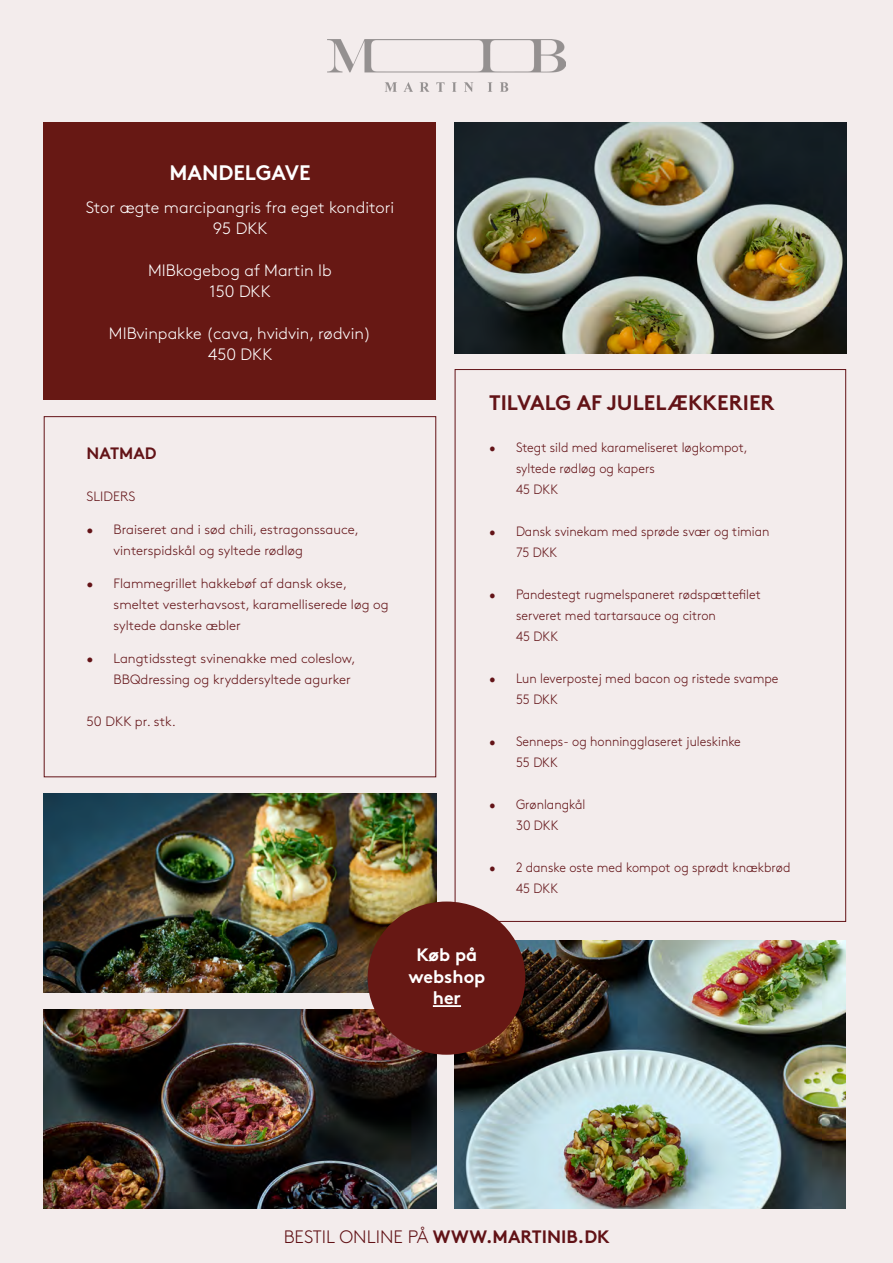
<style>
.page{position:relative;width:893px;height:1263px;background:#f3ecec}
.page>*{position:absolute;margin:0;border:0;box-sizing:border-box;transform-origin:0 0}
.t1{font:700 21px "Brown";color:#631317}
.t2{font:700 21px "Brown";color:#fff}
.t3{font:700 18px "Brown";color:#611216}
.t4{font:700 18px/21.6px "Brown";color:#fff;text-align:center}
.t5{font:300 16.5px/21px "Brown";color:#fff;text-align:center}
.t6{font:700 16.5px "Brown";color:#631317}
.t7{font:300 13.5px/21px "Brown";color:#631317;scale:.94 1}
.t8{font:300 13.5px/21px "Brown";color:#631317}
.s1{font-weight:300}
</style>
<div class="page">
<img style="left:327px;top:39px;width:239px;height:53px">
<div style="left:44px;top:122px;width:392px;height:278px;background:#671814"></div>
<img style="left:455px;top:122px;width:391px;height:232px">
<img style="left:44px;top:793px;width:392px;height:200px">
<img style="left:455px;top:941px;width:391px;height:268px">
<img style="left:44px;top:1009px;width:392px;height:200px">
<div style="left:368px;top:901px;width:157px;height:154px;background:#671814;border-radius:50%"></div>
<hr style="left:433px;top:1005px;width:28px;height:2px;background:#fff">
<h1 class="t2" style="left:169px;top:156px;width:143px">MANDELGAVE</h1>
<p class="t5" style="left:86px;top:196px;width:310px">Stor ægte marcipangris fra eget konditori<br>95 DKK</p>
<p class="t5" style="left:148px;top:259px;width:185px">MIBkogebog af Martin Ib<br>150 DKK</p>
<p class="t5" style="left:109px;top:322px;width:264px">MIBvinpakke (cava, hvidvin, rødvin)<br>450 DKK</p>
<p class="t6" style="left:87px;top:440px;width:71px">NATMAD</p>
<p class="t8" style="left:87px;top:485px;width:50px">SLIDERS</p>
<p class="t8" style="left:114px;top:518px;width:247px;text-indent:-27px">• Braiseret and i sød chili, estragonssauce, vinterspidskål og syltede rødløg</p>
<p class="t8" style="left:114px;top:572px;width:277px;text-indent:-27px">• Flammegrillet hakkebøf af dansk okse, smeltet vesterhavsost, karamelliserede løg og syltede danske æbler</p>
<p class="t8" style="left:114px;top:647px;width:243px;text-indent:-27px">• Langtidsstegt svinenakke med coleslow,<br>BBQdressing og kryddersyltede agurker</p>
<p class="t8" style="left:87px;top:710px;width:91px">50 DKK pr. stk.</p>
<h1 class="t1" style="left:489px;top:385px;width:287px">TILVALG AF JULELÆKKERIER</h1>
<p class="t7" style="left:516px;top:436px;width:248px;text-indent:-27px">• Stegt sild med karameliseret løgkompot, syltede rødløg og kapers<br>45 DKK</p>
<p class="t7" style="left:516px;top:520px;width:271px;text-indent:-27px">• Dansk svinekam med sprøde svær og timian<br>75 DKK</p>
<p class="t7" style="left:516px;top:583px;width:262px;text-indent:-27px">• Pandestegt rugmelspaneret rødspættefilet serveret med tartarsauce og citron<br>45 DKK</p>
<p class="t7" style="left:516px;top:667px;width:281px;text-indent:-27px">• Lun leverpostej med bacon og ristede svampe<br>55 DKK</p>
<p class="t7" style="left:516px;top:730px;width:241px;text-indent:-27px">• Senneps- og honningglaseret juleskinke<br>55 DKK</p>
<p class="t7" style="left:489px;top:793px;width:104px;text-align:center">• Grønlangkål<br>30 DKK</p>
<p class="t7" style="left:516px;top:856px;width:293px;text-indent:-27px">• 2 danske oste med kompot og sprødt knækbrød<br>45 DKK</p>
<h2 class="t4" style="left:409px;top:942px;width:78px">Køb på webshop her</h2>
<h2 class="t3" style="left:284px;top:1222px;width:327px"><span class="s1">BESTIL ONLINE PÅ</span> WWW.MARTINIB.DK</h2>
</div>
